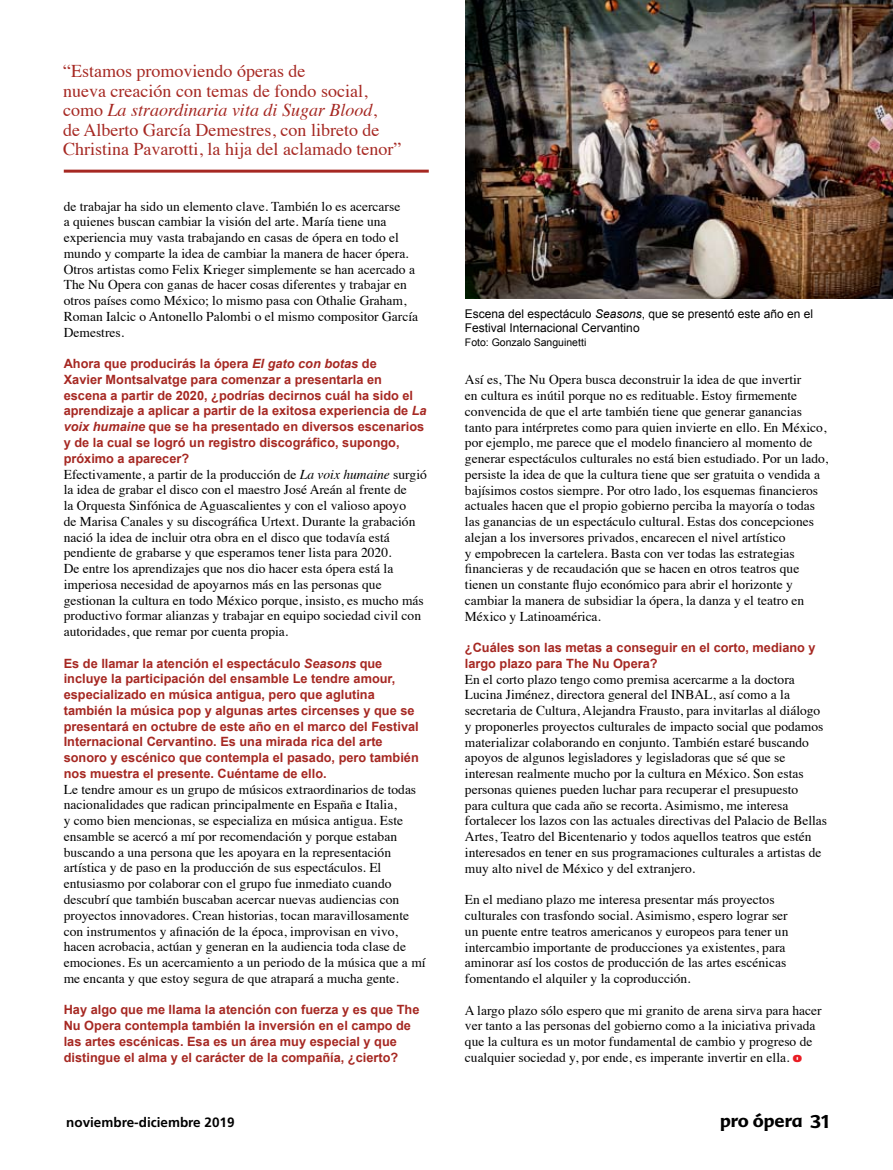
<style>
.page{position:relative;width:893px;height:1170px;background:#fff}
.page>*{position:absolute;margin:0;border:0;box-sizing:border-box;transform-origin:0 0}
.t1{font:18px/19.5px "Times";color:#a62822}
.t2{font:700 18px "Advert";color:#000}
.t3{font:13.5px/15.8px "Times";color:#000}
.t4{font:700 13.5px "Frutiger";color:#000}
.t5{font:700 12.75px/15.8px "Arial";color:#a62822}
.t6{font:12px/14.2px "Arial";color:#000}
.t7{font:10.5px "Arial";color:#000}
.s1{font-style:italic}
.s2{font-family:"Frutiger";font-weight:900;color:#e91c23}
</style>
<div class="page">
<img style="left:465px;top:0;width:428px;height:299px">
<hr style="left:64px;top:170px;width:365px;height:3px;background:#a62822">
<h1 class="t1" style="left:63px;top:60px;width:340px">“Estamos promoviendo óperas de<br>nueva creación con temas de fondo social, como <span class="s1">La straordinaria vita di Sugar Blood</span>,<br>de Alberto García Demestres, con libreto de Christina Pavarotti, la hija del aclamado tenor”</h1>
<p class="t3" style="left:64px;top:197px;width:356px">de trabajar ha sido un elemento clave. También lo es acercarse<br>a quienes buscan cambiar la visión del arte. María tiene una experiencia muy vasta trabajando en casas de ópera en todo el mundo y comparte la idea de cambiar la manera de hacer ópera.<br>Otros artistas como Felix Krieger simplemente se han acercado a The Nu Opera con ganas de hacer cosas diferentes y trabajar en otros países como México; lo mismo pasa con Othalie Graham, Roman Ialcic o Antonello Palombi o el mismo compositor García Demestres.</p>
<p class="t5" style="left:64px;top:356px;width:364px">Ahora que producirás la ópera <span class="s1">El gato con botas</span> de<br>Xavier Montsalvatge para comenzar a presentarla en escena a partir de 2020, ¿podrías decirnos cuál ha sido el aprendizaje a aplicar a partir de la exitosa experiencia de <span class="s1">La voix humaine</span> que se ha presentado en diversos escenarios y de la cual se logró un registro discográfico, supongo, próximo a aparecer?</p>
<p class="t3" style="left:64px;top:465px;width:365px">Efectivamente, a partir de la producción de <span class="s1">La voix humaine</span> surgió la idea de grabar el disco con el maestro José Areán al frente de<br>la Orquesta Sinfónica de Aguascalientes y con el valioso apoyo<br>de Marisa Canales y su discográfica Urtext. Durante la grabación nació la idea de incluir otra obra en el disco que todavía está pendiente de grabarse y que esperamos tener lista para 2020.<br>De entre los aprendizajes que nos dio hacer esta ópera está la imperiosa necesidad de apoyarnos más en las personas que gestionan la cultura en todo México porque, insisto, es mucho más productivo formar alianzas y trabajar en equipo sociedad civil con autoridades, que remar por cuenta propia.</p>
<p class="t5" style="left:64px;top:655px;width:357px">Es de llamar la atención el espectáculo <span class="s1">Seasons</span> que incluye la participación del ensamble Le tendre amour, especializado en música antigua, pero que aglutina también la música pop y algunas artes circenses y que se presentará en octubre de este año en el marco del Festival Internacional Cervantino. Es una mirada rica del arte sonoro y escénico que contempla el pasado, pero también nos muestra el presente. Cuéntame de ello.</p>
<p class="t3" style="left:64px;top:780px;width:363px">Le tendre amour es un grupo de músicos extraordinarios de todas nacionalidades que radican principalmente en España e Italia,<br>y como bien mencionas, se especializa en música antigua. Este ensamble se acercó a mí por recomendación y porque estaban buscando a una persona que les apoyara en la representación artística y de paso en la producción de sus espectáculos. El entusiasmo por colaborar con el grupo fue inmediato cuando descubrí que también buscaban acercar nuevas audiencias con proyectos innovadores. Crean historias, tocan maravillosamente con instrumentos y afinación de la época, improvisan en vivo, hacen acrobacia, actúan y generan en la audiencia toda clase de emociones. Es un acercamiento a un periodo de la música que a mí me encanta y que estoy segura de que atrapará a mucha gente.</p>
<p class="t5" style="left:64px;top:1002px;width:357px">Hay algo que me llama la atención con fuerza y es que The Nu Opera contempla también la inversión en el campo de las artes escénicas. Esa es un área muy especial y que distingue el alma y el carácter de la compañía, ¿cierto?</p>
<p class="t6" style="left:465px;top:306px;width:350px">Escena del espectáculo <span class="s1">Seasons</span>, que se presentó este año en el<br>Festival Internacional Cervantino</p>
<p class="t7" style="left:465px;top:335px;width:123px">Foto: Gonzalo Sanguinetti</p>
<p class="t3" style="left:465px;top:370px;width:365px">Así es, The Nu Opera busca deconstruir la idea de que invertir<br>en cultura es inútil porque no es redituable. Estoy firmemente convencida de que el arte también tiene que generar ganancias tanto para intérpretes como para quien invierte en ello. En México, por ejemplo, me parece que el modelo financiero al momento de generar espectáculos culturales no está bien estudiado. Por un lado, persiste la idea de que la cultura tiene que ser gratuita o vendida a bajísimos costos siempre. Por otro lado, los esquemas financieros actuales hacen que el propio gobierno perciba la mayoría o todas las ganancias de un espectáculo cultural. Estas dos concepciones alejan a los inversores privados, encarecen el nivel artístico<br>y empobrecen la cartelera. Basta con ver todas las estrategias financieras y de recaudación que se hacen en otros teatros que tienen un constante flujo económico para abrir el horizonte y cambiar la manera de subsidiar la ópera, la danza y el teatro en México y Latinoamérica.</p>
<p class="t5" style="left:465px;top:640px;width:352px">¿Cuáles son las metas a conseguir en el corto, mediano y largo plazo para The Nu Opera?</p>
<p class="t3" style="left:465px;top:670px;width:364px">En el corto plazo tengo como premisa acercarme a la doctora Lucina Jiménez, directora general del INBAL, así como a la secretaria de Cultura, Alejandra Frausto, para invitarlas al diálogo y proponerles proyectos culturales de impacto social que podamos materializar colaborando en conjunto. También estaré buscando apoyos de algunos legisladores y legisladoras que sé que se interesan realmente mucho por la cultura en México. Son estas personas quienes pueden luchar para recuperar el presupuesto<br>para cultura que cada año se recorta. Asimismo, me interesa fortalecer los lazos con las actuales directivas del Palacio de Bellas Artes, Teatro del Bicentenario y todos aquellos teatros que estén interesados en tener en sus programaciones culturales a artistas de muy alto nivel de México y del extranjero.</p>
<p class="t3" style="left:465px;top:890px;width:325px">En el mediano plazo me interesa presentar más proyectos culturales con trasfondo social. Asimismo, espero lograr ser un puente entre teatros americanos y europeos para tener un intercambio importante de producciones ya existentes, para aminorar así los costos de producción de las artes escénicas fomentando el alquiler y la coproducción.</p>
<p class="t3" style="left:465px;top:1000px;width:358px">A largo plazo sólo espero que mi granito de arena sirva para hacer ver tanto a las personas del gobierno como a la iniciativa privada que la cultura es un motor fundamental de cambio y progreso de cualquier sociedad y, por ende, es imperante invertir en ella. <span class="s2">o</span></p>
<p class="t4" style="left:66px;top:1113px;width:170px">noviembre-diciembre 2019</p>
<h1 class="t2" style="left:720px;top:1109px;width:111px">pro ópera 31</h1>
</div>
